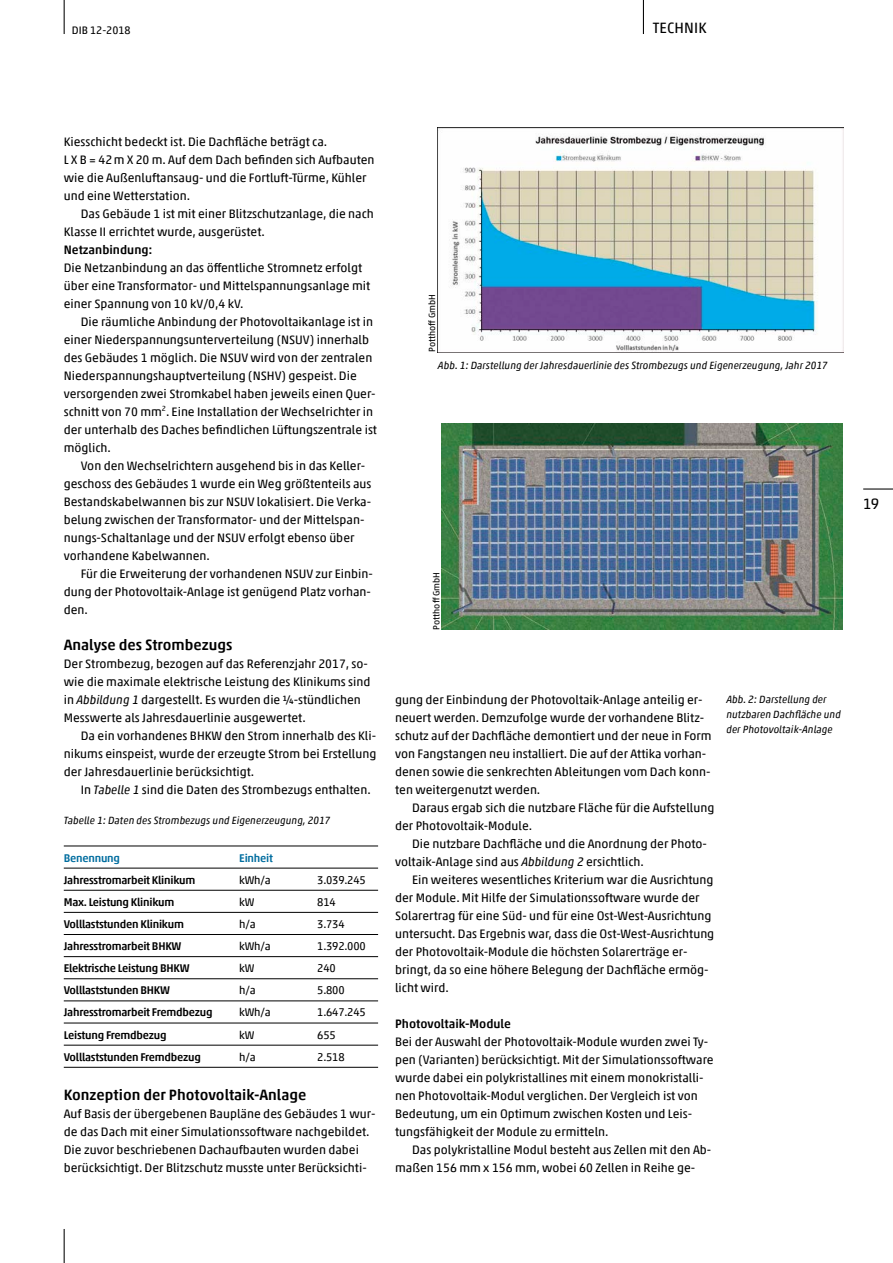
<style>
.page{position:relative;width:893px;height:1263px;background:#fff}
.page>*{position:absolute;margin:0;border:0;box-sizing:border-box;transform-origin:0 0}
.t1{font:500 15px "Akko Pro";color:#000}
.t2{font:15px "Akko Pro";letter-spacing:.01em;color:#000}
.t3{font:12.3px/18px "Akko Pro";color:#000}
.t4{font:500 12.3px "Akko Pro";color:#000}
.t5{font:500 11.25px "Akko Pro";letter-spacing:-.02em;color:#000}
.t6{font:11.25px "Akko Pro";letter-spacing:-.02em;color:#000}
.t7{font:500 11.25px "Akko Pro";letter-spacing:-.02em;color:#006d9f}
.t8{font:10.8px "Akko Pro";color:#000}
.t9{font:italic 10.5px/15px "Akko Pro";color:#000}
.t10{font:9px "Akko Pro";color:#000}
.s1{font-style:italic}
</style>
<div class="page">
<hr style="left:64px;top:0;width:1px;height:34px;background:#000">
<hr style="left:863px;top:488px;width:30px;height:2px;background:#000">
<hr style="left:64px;top:1229px;width:1px;height:34px;background:#000">
<hr style="left:643px;top:0;width:1px;height:34px;background:#000">
<hr style="left:64px;top:846px;width:314px;height:1px;background:#000">
<hr style="left:64px;top:868px;width:314px;height:1px;background:#000">
<hr style="left:64px;top:890px;width:314px;height:1px;background:#000">
<hr style="left:64px;top:912px;width:314px;height:1px;background:#000">
<hr style="left:64px;top:934px;width:314px;height:1px;background:#000">
<hr style="left:64px;top:956px;width:314px;height:1px;background:#000">
<hr style="left:64px;top:978px;width:314px;height:1px;background:#000">
<hr style="left:64px;top:1001px;width:314px;height:1px;background:#000">
<hr style="left:64px;top:1023px;width:314px;height:1px;background:#000">
<hr style="left:64px;top:1045px;width:314px;height:1px;background:#000">
<hr style="left:64px;top:1067px;width:314px;height:1px;background:#000">
<img style="left:438px;top:128px;width:406px;height:225px">
<img style="left:441px;top:423px;width:402px;height:207px">
<p class="t8" style="left:72px;top:23px;width:60px">DIB 12-2018</p>
<p class="t2" style="left:653px;top:18px;width:55px">TECHNIK</p>
<p class="t3" style="left:64px;top:132px;width:265px">Kiesschicht bedeckt ist. Die Dachfläche beträgt ca.</p>
<p class="t3" style="left:64px;top:150px;width:312px">L X B = 42m X 20 m. Auf dem Dach befinden sich Aufbauten</p>
<p class="t3" style="left:64px;top:168px;width:304px">wie die Außenluftansaug- und die Fortluft-Türme, Kühler</p>
<p class="t3" style="left:64px;top:186px;width:128px">und eine Wetterstation.</p>
<p class="t3" style="left:81px;top:204px;width:295px">Das Gebäude 1 ist mit einer Blitzschutzanlage, die nach</p>
<p class="t3" style="left:64px;top:222px;width:203px">Klasse II errichtet wurde, ausgerüstet.</p>
<p class="t4" style="left:64px;top:242px;width:90px">Netzanbindung:</p>
<p class="t3" style="left:64px;top:258px;width:300px">Die Netzanbindung an das öffentliche Stromnetz erfolgt</p>
<p class="t3" style="left:64px;top:276px;width:308px">über eine Transformator- und Mittelspannungsanlage mit</p>
<p class="t3" style="left:64px;top:294px;width:181px">einer Spannung von 10 kV/0,4 kV.</p>
<p class="t3" style="left:81px;top:312px;width:294px">Die räumliche Anbindung der Photovoltaikanlage ist in</p>
<p class="t3" style="left:64px;top:330px;width:307px">einer Niederspannungsunterverteilung (NSUV) innerhalb</p>
<p class="t3" style="left:64px;top:348px;width:310px">des Gebäudes 1 möglich. Die NSUV wird von der zentralen</p>
<p class="t3" style="left:64px;top:366px;width:295px">Niederspannungshauptverteilung (NSHV) gespeist. Die</p>
<p class="t3" style="left:64px;top:384px;width:313px">versorgenden zwei Stromkabel haben jeweils einen Quer-</p>
<p class="t3" style="left:64px;top:402px;width:311px">schnitt von 70 mm<sup>2</sup>. Eine Installation der Wechselrichter in</p>
<p class="t3" style="left:64px;top:420px;width:315px">der unterhalb des Daches befindlichen Lüftungszentrale ist</p>
<p class="t3" style="left:64px;top:438px;width:49px">möglich.</p>
<p class="t3" style="left:81px;top:456px;width:286px">Von den Wechselrichtern ausgehend bis in das Keller-</p>
<p class="t3" style="left:64px;top:474px;width:309px">geschoss des Gebäudes 1 wurde ein Weg größtenteils aus</p>
<p class="t3" style="left:64px;top:492px;width:309px">Bestandskabelwannen bis zur NSUV lokalisiert. Die Verka-</p>
<p class="t3" style="left:64px;top:510px;width:302px">belung zwischen der Transformator- und der Mittelspan-</p>
<p class="t3" style="left:64px;top:528px;width:292px">nungs-Schaltanlage und der NSUV erfolgt ebenso über</p>
<p class="t3" style="left:64px;top:546px;width:148px">vorhandene Kabelwannen.</p>
<p class="t3" style="left:81px;top:564px;width:294px">Für die Erweiterung der vorhandenen NSUV zur Einbin-</p>
<p class="t3" style="left:64px;top:582px;width:309px">dung der Photovoltaik-Anlage ist genügend Platz vorhan-</p>
<p class="t3" style="left:64px;top:600px;width:26px">den.</p>
<p class="t1" style="left:64px;top:635px;width:170px">Analyse des Strombezugs</p>
<p class="t3" style="left:64px;top:654px;width:306px">Der Strombezug, bezogen auf das Referenzjahr 2017, so-</p>
<p class="t3" style="left:64px;top:672px;width:308px">wie die maximale elektrische Leistung des Klinikums sind</p>
<p class="t3" style="left:64px;top:690px;width:299px">in <span class="s1">Abbildung 1</span> dargestellt. Es wurden die ¼-stündlichen</p>
<p class="t3" style="left:64px;top:708px;width:243px">Messwerte als Jahresdauerlinie ausgewertet.</p>
<p class="t3" style="left:81px;top:726px;width:297px">Da ein vorhandenes BHKW den Strom innerhalb des Kli-</p>
<p class="t3" style="left:64px;top:744px;width:314px">nikums einspeist, wurde der erzeugte Strom bei Erstellung</p>
<p class="t3" style="left:64px;top:762px;width:192px">der Jahresdauerlinie berücksichtigt.</p>
<p class="t3" style="left:81px;top:780px;width:291px">In <span class="s1">Tabelle 1</span> sind die Daten des Strombezugs enthalten.</p>
<p class="t9" style="left:64px;top:812px;width:268px">Tabelle 1: Daten des Strombezugs und Eigenerzeugung, 2017</p>
<p class="t7" style="left:64px;top:851px;width:58px">Benennung</p>
<p class="t7" style="left:239px;top:851px;width:35px">Einheit</p>
<p class="t5" style="left:64px;top:873px;width:133px">Jahresstromarbeit Klinikum</p>
<p class="t6" style="left:239px;top:873px;width:33px">kWh/a</p>
<p class="t6" style="left:317px;top:873px;width:50px">3.039.245</p>
<p class="t5" style="left:64px;top:895px;width:112px">Max. Leistung Klinikum</p>
<p class="t6" style="left:239px;top:895px;width:17px">kW</p>
<p class="t6" style="left:317px;top:895px;width:20px">814</p>
<p class="t5" style="left:64px;top:917px;width:122px">Volllaststunden Klinikum</p>
<p class="t6" style="left:239px;top:917px;width:18px">h/a</p>
<p class="t6" style="left:317px;top:917px;width:29px">3.734</p>
<p class="t5" style="left:64px;top:939px;width:119px">Jahresstromarbeit BHKW</p>
<p class="t6" style="left:239px;top:939px;width:33px">kWh/a</p>
<p class="t6" style="left:317px;top:939px;width:50px">1.392.000</p>
<p class="t5" style="left:64px;top:961px;width:127px">Elektrische Leistung BHKW</p>
<p class="t6" style="left:239px;top:961px;width:17px">kW</p>
<p class="t6" style="left:317px;top:961px;width:20px">240</p>
<p class="t5" style="left:64px;top:983px;width:108px">Volllaststunden BHKW</p>
<p class="t6" style="left:239px;top:983px;width:18px">h/a</p>
<p class="t6" style="left:317px;top:983px;width:29px">5.800</p>
<p class="t5" style="left:64px;top:1006px;width:150px">Jahresstromarbeit Fremdbezug</p>
<p class="t6" style="left:239px;top:1006px;width:33px">kWh/a</p>
<p class="t6" style="left:317px;top:1006px;width:50px">1.647.245</p>
<p class="t5" style="left:64px;top:1028px;width:104px">Leistung Fremdbezug</p>
<p class="t6" style="left:239px;top:1028px;width:17px">kW</p>
<p class="t6" style="left:317px;top:1028px;width:20px">655</p>
<p class="t5" style="left:64px;top:1050px;width:139px">Volllaststunden Fremdbezug</p>
<p class="t6" style="left:239px;top:1050px;width:18px">h/a</p>
<p class="t6" style="left:317px;top:1050px;width:29px">2.518</p>
<p class="t1" style="left:64px;top:1085px;width:244px">Konzeption der Photovoltaik-Anlage</p>
<p class="t3" style="left:64px;top:1104px;width:313px">Auf Basis der übergebenen Baupläne des Gebäudes 1 wur&shy;de das Dach mit einer Simulationssoftware nachgebildet.<br>Die zuvor beschriebenen Dachaufbauten wurden dabei berücksichtigt. Der Blitzschutz musste unter Berücksichti-</p>
<p class="t10" style="left:426px;top:352px;width:59px;rotate:-90deg">Potthoff GmbH</p>
<p class="t9" style="left:438px;top:358px;width:391px">Abb. 1: Darstellung der Jahresdauerlinie des Strombezugs und Eigenerzeugung, Jahr 2017</p>
<p class="t10" style="left:431px;top:629px;width:59px;rotate:-90deg">Potthoff GmbH</p>
<p class="t3" style="left:395px;top:690px;width:309px">gung der Einbindung der Photovoltaik-Anlage anteilig er-</p>
<p class="t3" style="left:395px;top:708px;width:311px">neuert werden. Demzufolge wurde der vorhandene Blitz-</p>
<p class="t3" style="left:395px;top:726px;width:318px">schutz auf der Dachfläche demontiert und der neue in Form</p>
<p class="t3" style="left:395px;top:744px;width:313px">von Fangstangen neu installiert. Die auf der Attika vorhan-</p>
<p class="t3" style="left:395px;top:762px;width:317px">denen sowie die senkrechten Ableitungen vom Dach konn-</p>
<p class="t3" style="left:395px;top:780px;width:147px">ten weitergenutzt werden.</p>
<p class="t3" style="left:412px;top:798px;width:304px">Daraus ergab sich die nutzbare Fläche für die Aufstellung</p>
<p class="t3" style="left:395px;top:816px;width:139px">der Photovoltaik-Module.</p>
<p class="t3" style="left:412px;top:834px;width:296px">Die nutzbare Dachfläche und die Anordnung der Photo-</p>
<p class="t3" style="left:395px;top:852px;width:250px">voltaik-Anlage sind aus <span class="s1">Abbildung 2</span> ersichtlich.</p>
<p class="t3" style="left:412px;top:870px;width:303px">Ein weiteres wesentliches Kriterium war die Ausrichtung</p>
<p class="t3" style="left:395px;top:888px;width:306px">der Module. Mit Hilfe der Simulationssoftware wurde der</p>
<p class="t3" style="left:395px;top:906px;width:318px">Solarertrag für eine Süd- und für eine Ost-West-Ausrichtung</p>
<p class="t3" style="left:395px;top:924px;width:321px">untersucht. Das Ergebnis war, dass die Ost-West-Ausrichtung</p>
<p class="t3" style="left:395px;top:942px;width:294px">der Photovoltaik-Module die höchsten Solarerträge er-</p>
<p class="t3" style="left:395px;top:960px;width:315px">bringt, da so eine höhere Belegung der Dachfläche ermög-</p>
<p class="t3" style="left:395px;top:978px;width:55px">licht wird.</p>
<p class="t4" style="left:395px;top:1016px;width:117px">Photovoltaik-Module</p>
<p class="t3" style="left:395px;top:1032px;width:315px">Bei der Auswahl der Photovoltaik-Module wurden zwei Ty-</p>
<p class="t3" style="left:395px;top:1050px;width:320px">pen (Varianten) berücksichtigt. Mit der Simulationssoftware</p>
<p class="t3" style="left:395px;top:1068px;width:310px">wurde dabei ein polykristallines mit einem monokristalli-</p>
<p class="t3" style="left:395px;top:1086px;width:304px">nen Photovoltaik-Modul verglichen. Der Vergleich ist von</p>
<p class="t3" style="left:395px;top:1104px;width:299px">Bedeutung, um ein Optimum zwischen Kosten und Leis-</p>
<p class="t3" style="left:395px;top:1122px;width:215px">tungsfähigkeit der Module zu ermitteln.</p>
<p class="t3" style="left:412px;top:1140px;width:301px">Das polykristalline Modul besteht aus Zellen mit den Ab-</p>
<p class="t3" style="left:395px;top:1158px;width:302px">maßen 156 mm x 156 mm, wobei 60 Zellen in Reihe ge-</p>
<p class="t9" style="left:726px;top:692px;width:116px">Abb. 2: Darstellung der nutzbaren Dachfläche und der Photovoltaik-Anlage</p>
<p class="t2" style="left:863px;top:494px;width:17px">19</p>
</div>
